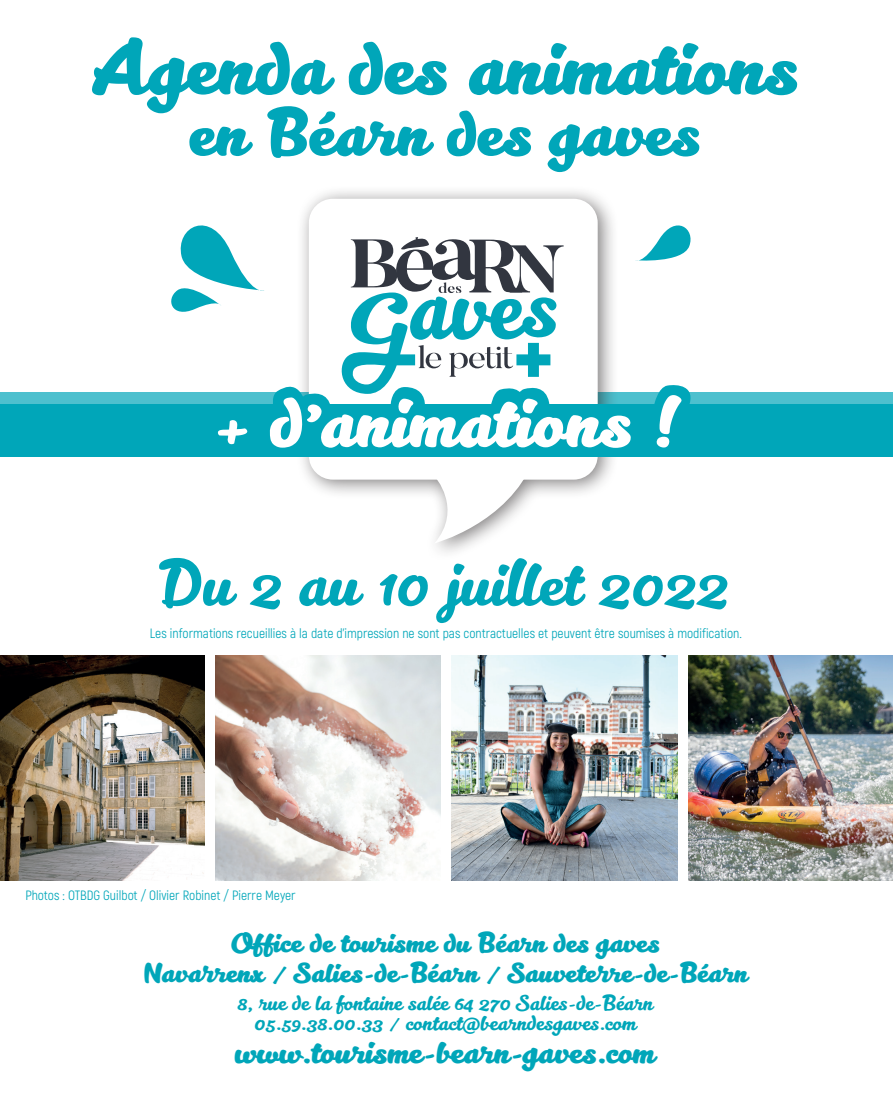
<style>
.page{position:relative;width:893px;height:1106px;background:#fff}
.page>*{position:absolute;margin:0;border:0;box-sizing:border-box;transform-origin:0 0}
.t1{font:700 75px "Kitten";color:#00a6b9}
.t2{font:700 70.8px "Kitten";color:#fff}
.t3{font:700 64.5px "Kitten";color:#00a6b9}
.t4{font:63px "Kitten";color:#00a6b9}
.t5{font:700 31.5px "Kitten";color:#00a6b9}
.t6{font:700 27px "Kitten";color:#00a6b9}
.t7{font:21px "Kitten";color:#00a6b9}
.Lieu___Horaires{font:13.5px "Akrobat";color:#00a6b9}
</style>
<div class="page">
<div style="left:0;top:392px;width:893px;height:53px;background:#4dc0ce"></div>
<img style="left:0;top:655px;width:204px;height:226px">
<img style="left:215px;top:655px;width:226px;height:226px">
<img style="left:689px;top:655px;width:204px;height:226px">
<img style="left:452px;top:655px;width:226px;height:226px">
<div style="left:296px;top:185px;width:322px;height:376px;background:#231f20;opacity:.57"></div>
<div style="left:309px;top:199px;width:289px;height:280px;background:#fff;border-radius:24px"></div>
<div style="left:0;top:404px;width:893px;height:53px;background:#00a6b9"></div>
<svg style="left:273px;top:233px;width:291px;height:310px"></svg>
<svg style="left:654px;top:385px;width:37px;height:19px"></svg>
<svg style="left:171px;top:225px;width:93px;height:87px"></svg>
<svg style="left:635px;top:225px;width:56px;height:36px"></svg>
<p class="t1" style="left:92px;top:24px;width:710px">Agenda des animations</p>
<p class="t3" style="left:191px;top:95px;width:513px">en Béarn des gaves</p>
<p class="t2" style="left:215px;top:380px;width:465px">+ d’animations !</p>
<p class="t4" style="left:162px;top:546px;width:570px">Du 2 au 10 juillet 2022</p>
<p class="Lieu___Horaires" style="left:150px;top:625px;width:594px">Les informations recueillies à la date d’impression ne sont pas contractuelles et peuvent être soumises à modification.</p>
<p class="Lieu___Horaires" style="left:25px;top:887px;width:272px">Photos : OTBDG Guilbot / Olivier Robinet / Pierre Meyer</p>
<p class="t6" style="left:231px;top:926px;width:431px">Office de tourisme du Béarn des gaves</p>
<p class="t6" style="left:143px;top:956px;width:607px">Navarrenx / Salies-de-Béarn / Sauveterre-de-Béarn</p>
<p class="t7" style="left:238px;top:990px;width:417px">8, rue de la fontaine salée 64 270 Salies-de-Béarn</p>
<p class="t7" style="left:255px;top:1010px;width:383px">05.59.38.00.33 / contact@bearndesgaves.com</p>
<p class="t5" style="left:236px;top:1033px;width:421px">www.tourisme-bearn-gaves.com</p>
</div>
